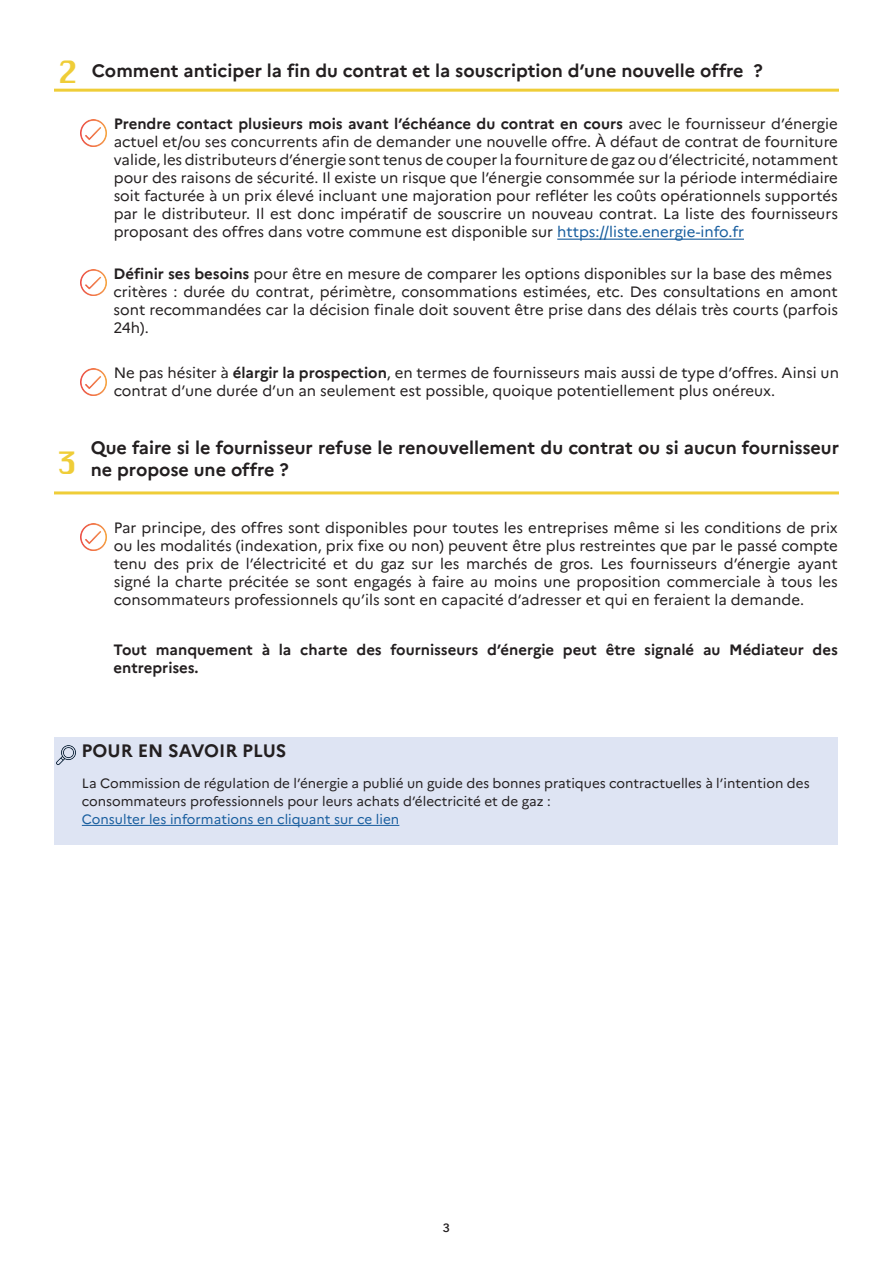
<style>
.page{position:relative;width:893px;height:1263px;background:#fff}
.page>*{position:absolute;margin:0;border:0;box-sizing:border-box;transform-origin:0 0}
.t1{font:30px "Silom";color:#efcd38}
.t2{font:700 18px/21.6px "Marianne";color:#231f20}
.t3{font:15px/18px "Marianne";color:#231f20}
.t4{font:700 15px/18px "Marianne";color:#231f20}
.t5{font:13.5px/18px "Marianne";color:#231f20}
.t6{font:13.5px "Marianne";color:#175d9e}
.t7{font:600 12px "Avenir Next";color:#231f20}
.s1{font-weight:700}
.s2{color:#175d9e}
</style>
<div class="page">
<div style="left:54px;top:737px;width:784px;height:107px;background:#dee4f3"></div>
<hr style="left:82px;top:825px;width:317px;height:1px;background:#175d9e">
<img style="left:56px;top:745px;width:20px;height:20px">
<hr style="left:557px;top:239px;width:187px;height:1px;background:#175d9e">
<img style="left:81px;top:119px;width:26px;height:27px">
<img style="left:81px;top:269px;width:26px;height:27px">
<img style="left:81px;top:368px;width:26px;height:27px">
<img style="left:81px;top:523px;width:26px;height:27px">
<hr style="left:54px;top:89px;width:785px;height:3px;background:#efcd38">
<hr style="left:54px;top:491px;width:785px;height:3px;background:#efcd38">
<h1 class="t1" style="left:58px;top:55px;width:22px">2</h1>
<h1 class="t1" style="left:57px;top:446px;width:22px">3</h1>
<p class="t2" style="left:92px;top:60px;width:672px">Comment anticiper la fin du contrat et la souscription d’une nouvelle offre ?</p>
<p class="t3" style="left:114px;top:115px;width:726px;text-align:justify"><span class="s1">Prendre contact plusieurs mois avant l’échéance du contrat en cours</span> avec le fournisseur d’énergie actuel et/ou ses concurrents afin de demander une nouvelle offre. À défaut de contrat de fourniture valide, les distributeurs d’énergie sont tenus de couper la fourniture de gaz ou d’électricité, notamment pour des raisons de sécurité. Il existe un risque que l’énergie consommée sur la période intermédiaire soit facturée à un prix élevé incluant une majoration pour refléter les coûts opérationnels supportés par le distributeur. Il est donc impératif de souscrire un nouveau contrat. La liste des fournisseurs proposant des offres dans votre commune est disponible sur <span class="s2">https://liste.energie-info.fr</span></p>
<p class="t3" style="left:114px;top:265px;width:726px"><span class="s1">Définir ses besoins</span> pour être en mesure de comparer les options disponibles sur la base des mêmes critères : durée du contrat, périmètre, consommations estimées, etc. Des consultations en amont sont recommandées car la décision finale doit souvent être prise dans des délais très courts (parfois 24h).</p>
<p class="t3" style="left:114px;top:364px;width:727px">Ne pas hésiter à <span class="s1">élargir la prospection</span>, en termes de fournisseurs mais aussi de type d’offres. Ainsi un contrat d’une durée d’un an seulement est possible, quoique potentiellement plus onéreux.</p>
<p class="t2" style="left:91px;top:437px;width:750px">Que faire si le fournisseur refuse le renouvellement du contrat ou si aucun fournisseur ne propose une offre ?</p>
<p class="t3" style="left:114px;top:519px;width:726px;text-align:justify">Par principe, des offres sont disponibles pour toutes les entreprises même si les conditions de prix ou les modalités (indexation, prix fixe ou non) peuvent être plus restreintes que par le passé compte tenu des prix de l’électricité et du gaz sur les marchés de gros. Les fournisseurs d’énergie ayant signé la charte précitée se sont engagés à faire au moins une proposition commerciale à tous les consommateurs professionnels qu’ils sont en capacité d’adresser et qui en feraient la demande.</p>
<p class="t4" style="left:114px;top:641px;width:726px">Tout manquement à la charte des fournisseurs d’énergie peut être signalé au Médiateur des entreprises.</p>
<p class="t2" style="left:81px;top:740px;width:207px">POUR EN SAVOIR PLUS</p>
<p class="t5" style="left:82px;top:774px;width:729px">La Commission de régulation de l’énergie a publié un guide des bonnes pratiques contractuelles à l’intention des consommateurs professionnels pour leurs achats d’électricité et de gaz :</p>
<p class="t6" style="left:82px;top:810px;width:319px">Consulter les informations en cliquant sur ce lien</p>
<p class="t7" style="left:443px;top:1217px;width:9px">3</p>
</div>
